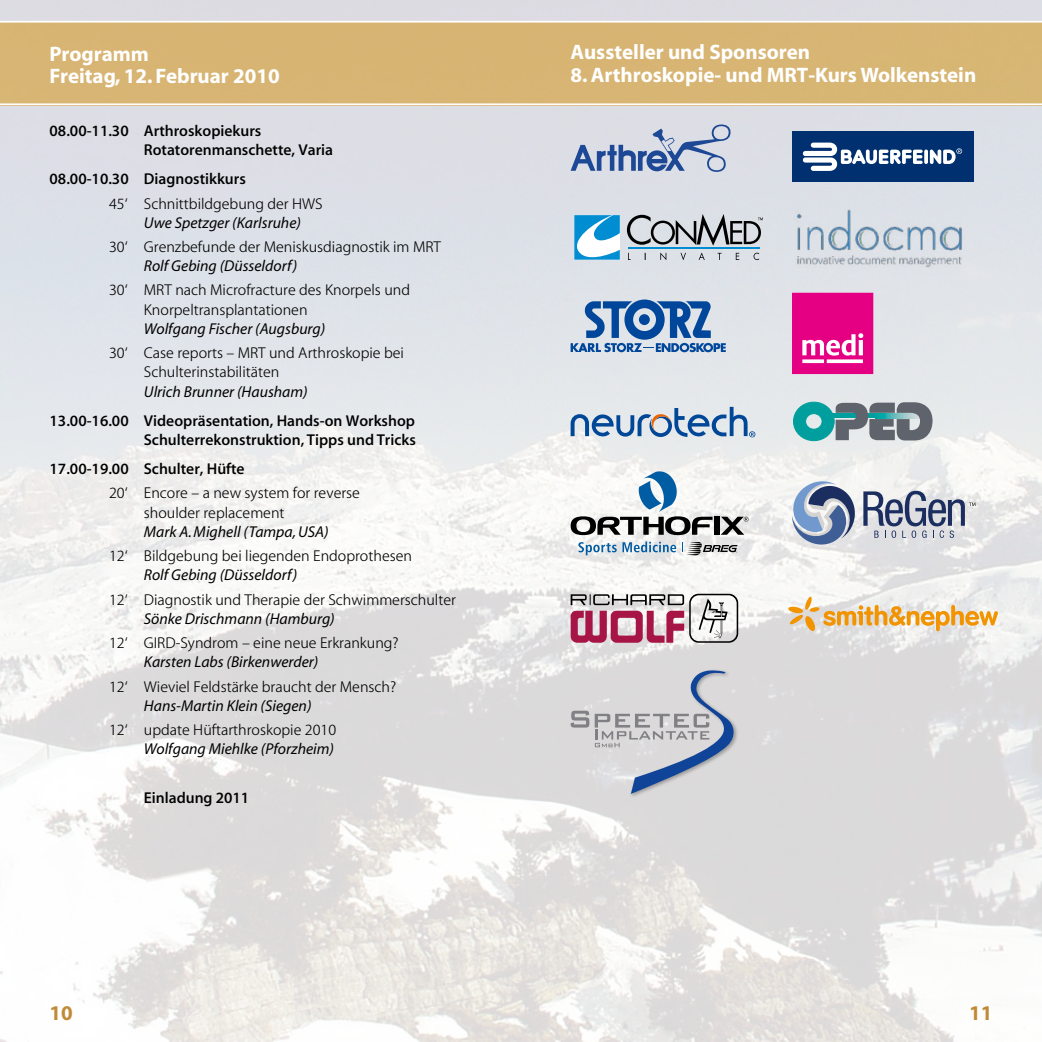
<style>
.page{position:relative;width:1042px;height:1042px;background:#fff}
.page>*{position:absolute;margin:0;border:0;box-sizing:border-box;transform-origin:0 0}
.t1{font:700 21px/22.8px "Myriad";color:#fff}
.t2{font:700 21px "Myriad";color:#c08b38}
.t3{font:300 15.75px/19.2px "Myriad";color:#000}
.t4{font:italic 15.75px "Myriad";color:#000}
.t5{font:600 15.75px/19.2px "Myriad";color:#000}
</style>
<div class="page">
<img style="left:0;top:0;width:1042px;height:1042px">
<div style="left:0;top:21px;width:521px;height:84px;background:#d8b473"></div>
<div style="left:521px;top:21px;width:521px;height:84px;background:#d8b574"></div>
<svg style="left:570px;top:124px;width:161px;height:48px;background:#acb8d1"></svg>
<div style="left:792px;top:131px;width:181px;height:51px;background:#003070"></div>
<svg style="left:924px;top:150px;width:4px;height:14px"></svg>
<svg style="left:803px;top:143px;width:119px;height:28px"></svg>
<svg style="left:930px;top:148px;width:32px;height:16px"></svg>
<svg style="left:570px;top:299px;width:156px;height:53px;background:#7c9ec6"></svg>
<svg style="left:570px;top:215px;width:50px;height:47px"></svg>
<hr style="left:628px;top:248px;width:132px;height:1px;background:#008dd2">
<svg style="left:628px;top:253px;width:2px;height:7px"></svg>
<svg style="left:660px;top:252px;width:6px;height:8px"></svg>
<svg style="left:680px;top:253px;width:6px;height:7px"></svg>
<svg style="left:698px;top:252px;width:7px;height:8px"></svg>
<svg style="left:717px;top:253px;width:4px;height:7px"></svg>
<svg style="left:736px;top:253px;width:3px;height:7px"></svg>
<svg style="left:753px;top:253px;width:6px;height:7px"></svg>
<svg style="left:627px;top:214px;width:136px;height:32px;background:#a2a5aa"></svg>
<svg style="left:792px;top:293px;width:81px;height:81px;background:#e81f92"></svg>
<svg style="left:570px;top:407px;width:185px;height:30px;background:#a1b7d0"></svg>
<svg style="left:570px;top:594px;width:168px;height:49px"></svg>
<svg style="left:788px;top:597px;width:210px;height:34px"></svg>
<svg style="left:792px;top:481px;width:183px;height:63px"></svg>
<svg style="left:793px;top:402px;width:140px;height:39px;background:#6d989c"></svg>
<svg style="left:570px;top:471px;width:142px;height:64px"></svg>
<div style="left:714px;top:517px;width:5px;height:18px;background:#000"></div>
<svg style="left:721px;top:517px;width:27px;height:18px"></svg>
<svg style="left:578px;top:541px;width:98px;height:14px"></svg>
<svg style="left:682px;top:542px;width:55px;height:13px"></svg>
<div style="left:629px;top:668px;width:109px;height:131px;background:#dadada"></div>
<svg style="left:570px;top:711px;width:19px;height:16px"></svg>
<svg style="left:595px;top:670px;width:141px;height:124px"></svg>
<img style="left:794px;top:208px;width:169px;height:59px">
<h1 class="t1" style="left:50px;top:43px;width:232px">Programm<br>Freitag, 12. Februar 2010</h1>
<p class="t5" style="left:144px;top:122px;width:191px;text-indent:-94px">08.00-11.30 Arthroskopiekurs<br>Rotatorenmanschette, Varia</p>
<p class="t5" style="left:50px;top:170px;width:198px">08.00-10.30 Diagnostikkurs</p>
<p class="t3" style="left:109px;top:194px;width:215px">45‘ Schnittbildgebung der HWS</p>
<p class="t4" style="left:144px;top:215px;width:159px">Uwe Spetzger (Karlsruhe)</p>
<p class="t3" style="left:109px;top:238px;width:333px">30‘ Grenzbefunde der Meniskusdiagnostik im MRT</p>
<p class="t4" style="left:144px;top:258px;width:155px">Rolf Gebing (Düsseldorf)</p>
<p class="t3" style="left:144px;top:281px;width:268px;text-indent:-35px">30‘ MRT nach Microfracture des Knorpels und<br>Knorpeltransplantationen</p>
<p class="t4" style="left:144px;top:321px;width:183px">Wolfgang Fischer (Augsburg)</p>
<p class="t3" style="left:144px;top:344px;width:262px;text-indent:-35px">30‘ Case reports – MRT und Arthroskopie bei<br>Schulterinstabilitäten</p>
<p class="t4" style="left:144px;top:383px;width:165px">Ulrich Brunner (Hausham)</p>
<p class="t5" style="left:50px;top:411px;width:368px;text-align:right">13.00-16.00 Videopräsentation, Hands-on Workshop<br>Schulterrekonstruktion, Tipps und Tricks</p>
<p class="t5" style="left:50px;top:460px;width:197px">17.00-19.00 Schulter, Hüfte</p>
<p class="t3" style="left:144px;top:484px;width:218px;text-indent:-35px">20‘ Encore – a new system for reverse shoulder replacement</p>
<p class="t4" style="left:144px;top:524px;width:186px">Mark A. Mighell (Tampa, USA)</p>
<p class="t3" style="left:109px;top:547px;width:304px">12‘ Bildgebung bei liegenden Endoprothesen</p>
<p class="t4" style="left:144px;top:567px;width:155px">Rolf Gebing (Düsseldorf)</p>
<p class="t3" style="left:109px;top:590px;width:348px">12‘ Diagnostik und Therapie der Schwimmerschulter</p>
<p class="t4" style="left:144px;top:611px;width:192px">Sönke Drischmann (Hamburg)</p>
<p class="t3" style="left:109px;top:634px;width:291px">12‘ GIRD-Syndrom – eine neue Erkrankung?</p>
<p class="t4" style="left:144px;top:654px;width:176px">Karsten Labs (Birkenwerder)</p>
<p class="t3" style="left:109px;top:677px;width:289px">12‘ Wieviel Feldstärke braucht der Mensch?</p>
<p class="t4" style="left:144px;top:698px;width:169px">Hans-Martin Klein (Siegen)</p>
<p class="t3" style="left:109px;top:721px;width:228px">12‘ update Hüftarthroskopie 2010</p>
<p class="t4" style="left:144px;top:741px;width:192px">Wolfgang Miehlke (Pforzheim)</p>
<p class="t5" style="left:144px;top:788px;width:107px">Einladung 2011</p>
<h1 class="t1" style="left:570px;top:42px;width:241px">Aussteller und Sponsoren</h1>
<h1 class="t1" style="left:570px;top:64px;width:407px">8. Arthroskopie- und MRT-Kurs Wolkenstein</h1>
<h1 class="t2" style="left:50px;top:1002px;width:25px">10</h1>
<h1 class="t2" style="left:969px;top:1002px;width:25px">11</h1>
</div>
